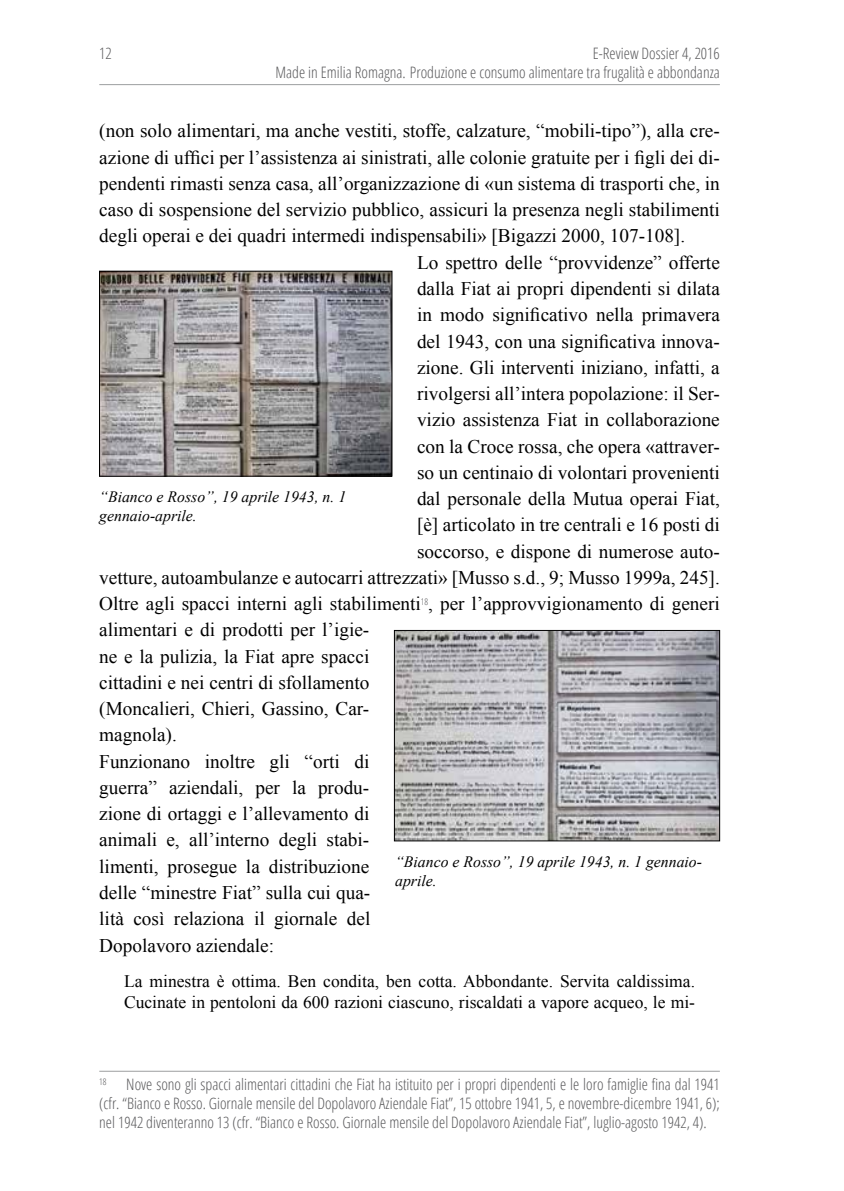
<style>
.page{position:relative;width:844px;height:1191px;background:#fff}
.page>*{position:absolute;margin:0;border:0;box-sizing:border-box;transform-origin:0 0}
.t1{font:19.25px "Times New Roman";color:#000}
.t2{font:17.5px/21px "Times New Roman";color:#000}
.t3{font:300 condensed 15.75px/18.9px "Open Sans";color:#58585a;text-align:right}
.t4{font:italic 15.75px/18.9px "Times New Roman";color:#000}
</style>
<div class="page">
<hr style="left:99px;top:84px;width:620px;height:1px;background:#9c9e9f">
<hr style="left:99px;top:1071px;width:620px;height:1px;background:#9c9e9f">
<img style="left:101px;top:273px;width:289px;height:201px">
<div style="left:99px;top:271px;width:293px;height:205px;border:1px solid #000"></div>
<img style="left:396px;top:632px;width:321px;height:207px">
<div style="left:394px;top:630px;width:325px;height:211px;border:1px solid #000"></div>
<p class="t3" style="left:99px;top:43px;width:14px">12</p>
<p class="t3" style="left:275px;top:43px;width:446px">E-Review Dossier 4, 2016<br>Made in Emilia Romagna. Produzione e consumo alimentare tra frugalità e abbondanza</p>
<p class="t1" style="left:99px;top:118px;width:622px">(non solo alimentari, ma anche vestiti, stoffe, calzature, “mobili-tipo”), alla cre-</p>
<p class="t1" style="left:99px;top:144px;width:622px">azione di uffici per l’assistenza ai sinistrati, alle colonie gratuite per i figli dei di-</p>
<p class="t1" style="left:99px;top:170px;width:622px">pendenti rimasti senza casa, all’organizzazione di «un sistema di trasporti che, in</p>
<p class="t1" style="left:99px;top:197px;width:622px">caso di sospensione del servizio pubblico, assicuri la presenza negli stabilimenti</p>
<p class="t1" style="left:99px;top:223px;width:587px">degli operai e dei quadri intermedi indispensabili» [Bigazzi 2000, 107-108].</p>
<p class="t1" style="left:417px;top:249px;width:304px">Lo spettro delle “provvidenze” offerte</p>
<p class="t1" style="left:417px;top:276px;width:304px">dalla Fiat ai propri dipendenti si dilata</p>
<p class="t1" style="left:417px;top:302px;width:304px">in modo significativo nella primavera</p>
<p class="t1" style="left:417px;top:328px;width:304px">del 1943, con una significativa innova-</p>
<p class="t1" style="left:417px;top:354px;width:304px">zione. Gli interventi iniziano, infatti, a</p>
<p class="t1" style="left:417px;top:381px;width:304px">rivolgersi all’intera popolazione: il Ser-</p>
<p class="t1" style="left:417px;top:407px;width:304px">vizio assistenza Fiat in collaborazione</p>
<p class="t1" style="left:417px;top:433px;width:304px">con la Croce rossa, che opera «attraver-</p>
<p class="t1" style="left:417px;top:459px;width:304px">so un centinaio di volontari provenienti</p>
<p class="t1" style="left:417px;top:486px;width:304px">dal personale della Mutua operai Fiat,</p>
<p class="t1" style="left:417px;top:512px;width:304px">[è] articolato in tre centrali e 16 posti di</p>
<p class="t1" style="left:417px;top:538px;width:304px">soccorso, e dispone di numerose auto-</p>
<p class="t1" style="left:99px;top:564px;width:622px">vetture, autoambulanze e autocarri attrezzati» [Musso s.d., 9; Musso 1999a, 245].</p>
<p class="t1" style="left:99px;top:591px;width:622px">Oltre agli spacci interni agli stabilimenti<sup>18</sup>, per l’approvvigionamento di generi</p>
<p class="t1" style="left:99px;top:617px;width:271px">alimentari e di prodotti per l’igie-</p>
<p class="t1" style="left:99px;top:643px;width:271px">ne e la pulizia, la Fiat apre spacci</p>
<p class="t1" style="left:99px;top:669px;width:271px">cittadini e nei centri di sfollamento</p>
<p class="t1" style="left:99px;top:696px;width:271px">(Moncalieri, Chieri, Gassino, Car-</p>
<p class="t1" style="left:99px;top:722px;width:79px">magnola).</p>
<p class="t1" style="left:99px;top:748px;width:271px">Funzionano inoltre gli “orti di</p>
<p class="t1" style="left:99px;top:774px;width:271px">guerra” aziendali, per la produ-</p>
<p class="t1" style="left:99px;top:801px;width:271px">zione di ortaggi e l’allevamento di</p>
<p class="t1" style="left:99px;top:827px;width:271px">animali e, all’interno degli stabi-</p>
<p class="t1" style="left:99px;top:853px;width:271px">limenti, prosegue la distribuzione</p>
<p class="t1" style="left:99px;top:879px;width:272px">delle “minestre Fiat” sulla cui qua-</p>
<p class="t1" style="left:99px;top:906px;width:272px">lità così relaziona il giornale del</p>
<p class="t1" style="left:99px;top:932px;width:176px">Dopolavoro aziendale:</p>
<p class="t2" style="left:124px;top:970px;width:572px">La minestra è ottima. Ben condita, ben cotta. Abbondante. Servita caldissima.<br>Cucinate in pentoloni da 600 razioni ciascuno, riscaldati a vapore acqueo, le mi-</p>
<p class="t4" style="left:99px;top:487px;width:248px">“Bianco e Rosso”, 19 aprile 1943, n. 1 gennaio-aprile.</p>
<p class="t4" style="left:395px;top:852px;width:308px">“Bianco e Rosso”, 19 aprile 1943, n. 1 gennaio&shy;aprile.</p>
<p class="t3" style="left:99px;top:1074px;width:622px;text-align:justify"><sup>18</sup> Nove sono gli spacci alimentari cittadini che Fiat ha istituito per i propri dipendenti e le loro famiglie fina dal 1941 (cfr. “Bianco e Rosso. Giornale mensile del Dopolavoro Aziendale Fiat”, 15 ottobre 1941, 5, e novembre-dicembre 1941, 6); nel 1942 diventeranno 13 (cfr. “Bianco e Rosso. Giornale mensile del Dopolavoro Aziendale Fiat”, luglio-agosto 1942, 4).</p>
</div>
